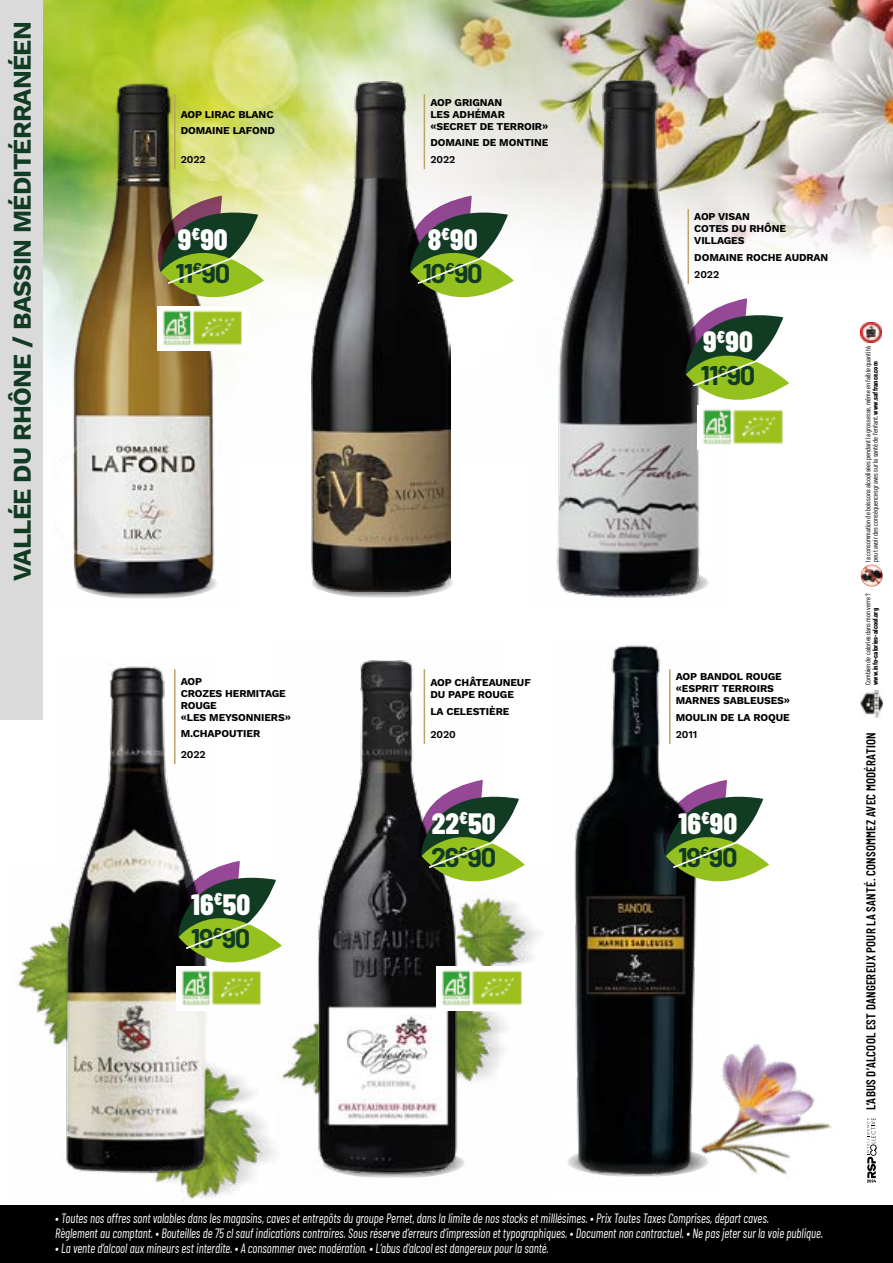
<style>
.page{position:relative;width:893px;height:1263px;background:#fff}
.page>*{position:absolute;margin:0;border:0;box-sizing:border-box;transform-origin:0 0}
.t1{font:800 29.4px "Barlow Condensed";color:#fff}
.t2{font:700 26.4px "Barlow";letter-spacing:-.05em;color:#123b23}
.t3{font:700 25.5px "Work Sans";letter-spacing:-.03em;color:#123b23}
.t4{font:italic 13.5px/15px "Barlow Condensed";color:#fff;scale:.9 1}
.t5{font:600 12.75px "Barlow Condensed";letter-spacing:.015em;color:#000}
.t6{font:700 10.5px/12px "Work Sans";letter-spacing:-.01em;color:#000}
.t7{font:600 10.5px "Work Sans";letter-spacing:-.01em;color:#000}
.t8{font:7.05px/7.4px "Barlow Condensed";letter-spacing:.01em;color:#000}
.t9{font:700 7.05px "Barlow Condensed";letter-spacing:.005em;color:#000}
.s1{font-weight:700}
</style>
<div class="page">
<img style="left:638px;top:0;width:255px;height:256px">
<img style="left:43px;top:0;width:595px;height:460px">
<img style="left:15px;top:907px;width:525px;height:294px">
<div style="left:0;top:1205px;width:893px;height:58px;background:#000"></div>
<div style="left:0;top:0;width:43px;height:719px;background:#dadada"></div>
<hr style="left:892px;top:424px;width:1px;height:38px;background:#95c11f">
<svg style="left:892px;top:424px;width:1px;height:19px"></svg>
<svg style="left:311px;top:567px;width:143px;height:31px"></svg>
<img style="left:312px;top:82px;width:139px;height:509px">
<img style="left:530px;top:71px;width:198px;height:527px">
<hr style="left:424px;top:94px;width:1px;height:55px;background:#bfa468">
<svg style="left:424px;top:149px;width:1px;height:20px"></svg>
<hr style="left:687px;top:209px;width:2px;height:55px;background:#bfa468">
<hr style="left:687px;top:264px;width:2px;height:20px;background:#bfa468">
<img style="left:59px;top:666px;width:155px;height:507px">
<img style="left:53px;top:66px;width:181px;height:533px">
<img style="left:720px;top:1043px;width:148px;height:140px">
<img style="left:276px;top:659px;width:222px;height:529px">
<img style="left:567px;top:641px;width:153px;height:536px">
<img style="left:157px;top:323px;width:92px;height:28px">
<img style="left:176px;top:988px;width:92px;height:22px">
<img style="left:437px;top:966px;width:91px;height:44px">
<img style="left:698px;top:426px;width:85px;height:23px">
<img style="left:861px;top:690px;width:22px;height:28px">
<img style="left:861px;top:564px;width:22px;height:23px;border-radius:11px">
<img style="left:861px;top:322px;width:20px;height:21px">
<svg style="left:867px;top:1118px;width:10px;height:64px"></svg>
<svg style="left:143px;top:196px;width:121px;height:127px;background:#8d965b"></svg>
<svg style="left:161px;top:861px;width:121px;height:127px"></svg>
<svg style="left:404px;top:780px;width:121px;height:127px"></svg>
<svg style="left:648px;top:780px;width:121px;height:127px"></svg>
<svg style="left:392px;top:196px;width:122px;height:127px"></svg>
<svg style="left:668px;top:298px;width:121px;height:128px"></svg>
<h3 class="t3" style="left:7px;top:580px;width:561px;rotate:-90deg">VALLÉE DU RHÔNE / BASSIN MÉDITÉRRANÉEN</h3>
<p class="t6" style="left:181px;top:106px;width:96px;line-height:16.2px">AOP LIRAC BLANC<br>DOMAINE LAFOND</p>
<p class="t7" style="left:181px;top:153px;width:26px">2022</p>
<h1 class="t1" style="left:178px;top:218px;width:51px">9<sup>€</sup>90</h1>
<h2 class="t2" style="left:175px;top:254px;width:56px">11<sup>€</sup>90</h2>
<p class="t6" style="left:181px;top:675px;width:112px">AOP<br>CROZES HERMITAGE<br>ROUGE<br>«LES MEYSONNIERS»</p>
<p class="t6" style="left:181px;top:728px;width:81px">M.CHAPOUTIER</p>
<p class="t7" style="left:181px;top:748px;width:26px">2022</p>
<h1 class="t1" style="left:191px;top:884px;width:61px">16<sup>€</sup>50</h1>
<h2 class="t2" style="left:191px;top:919px;width:61px">19<sup>€</sup>90</h2>
<p class="t6" style="left:430px;top:96px;width:119px">AOP GRIGNAN<br>LES ADHÉMAR «SECRET DE TERROIR»</p>
<p class="t6" style="left:430px;top:137px;width:119px">DOMAINE DE MONTINE</p>
<p class="t7" style="left:430px;top:153px;width:26px">2022</p>
<h1 class="t1" style="left:428px;top:218px;width:51px">8<sup>€</sup>90</h1>
<h2 class="t2" style="left:422px;top:254px;width:62px">10<sup>€</sup>90</h2>
<p class="t6" style="left:430px;top:677px;width:102px">AOP CHÂTEAUNEUF<br>DU PAPE ROUGE</p>
<p class="t6" style="left:430px;top:706px;width:81px">LA CELESTIÈRE</p>
<p class="t7" style="left:430px;top:728px;width:27px">2020</p>
<h1 class="t1" style="left:432px;top:802px;width:65px">22<sup>€</sup>50</h1>
<h2 class="t2" style="left:431px;top:838px;width:67px">26<sup>€</sup>90</h2>
<p class="t6" style="left:694px;top:211px;width:93px">AOP VISAN<br>COTES DU RHÔNE<br>VILLAGES</p>
<p class="t6" style="left:694px;top:251px;width:136px">DOMAINE ROCHE AUDRAN</p>
<p class="t7" style="left:694px;top:268px;width:26px">2022</p>
<h1 class="t1" style="left:703px;top:321px;width:51px">9<sup>€</sup>90</h1>
<h2 class="t2" style="left:701px;top:356px;width:56px">11<sup>€</sup>90</h2>
<p class="t6" style="left:676px;top:671px;width:116px">AOP BANDOL ROUGE «ESPRIT TERROIRS<br>MARNES SABLEUSES»</p>
<p class="t6" style="left:676px;top:712px;width:115px">MOULIN DE LA ROQUE</p>
<p class="t7" style="left:676px;top:728px;width:23px">2011</p>
<h1 class="t1" style="left:678px;top:802px;width:60px">16<sup>€</sup>90</h1>
<h2 class="t2" style="left:678px;top:838px;width:61px">19<sup>€</sup>90</h2>
<p class="t8" style="left:864px;top:562px;width:218px;rotate:-90deg">la consommation de boissons alcoolisées pendant la grossesse, même en faible quantité, peut avoir des conséquences graves sur la santé de l’enfant. <span class="s1">www.saffrance.com</span></p>
<p class="t8" style="left:864px;top:685px;width:93px;rotate:-90deg">Combien de calories dans mon verre ?</p>
<p class="t9" style="left:870px;top:685px;width:78px;rotate:-90deg">www.info-calories-alcool.org</p>
<p class="t5" style="left:862px;top:1110px;width:379px;rotate:-90deg">L’ABUS D’ALCOOL EST DANGEREUX POUR LA SANTÉ. CONSOMMEZ AVEC MODÉRATION</p>
<p class="t4" style="left:55px;top:1209px;width:855px">• Toutes nos offres sont valables dans les magasins, caves et entrepôts du groupe Pernet, dans la limite de nos stocks et milllésimes. • Prix Toutes Taxes Comprises, départ caves.<br>Règlement au comptant. • Bouteilles de 75 cl sauf indications contraires. Sous réserve d’erreurs d’impression et typographiques. • Document non contractuel. • Ne pas jeter sur la voie publique.</p>
<p class="t4" style="left:55px;top:1239px;width:550px">• La vente d’alcool aux mineurs est interdite. • A consommer avec modération. • L’abus d’alcool est dangereux pour la santé.</p>
</div>
